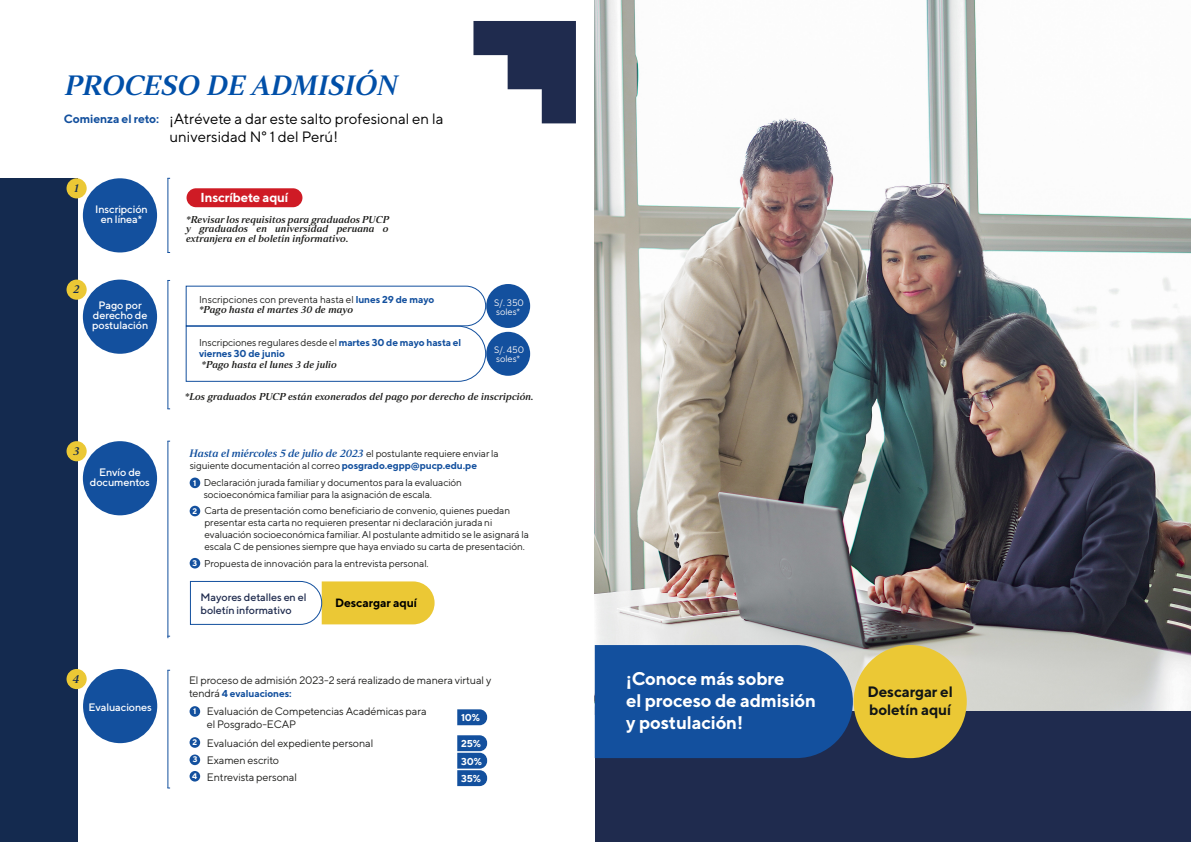
<style>
.page{position:relative;width:1191px;height:842px;background:#fff}
.page>*{position:absolute;margin:0;border:0;box-sizing:border-box;transform-origin:0 0}
.t1{font:28px "Strato Pro Demi Bold It";color:#004fa8}
.t2{font:700 18.3px/22px "TT Norms";letter-spacing:-.01em;color:#fff}
.t3{font:700 15.1px/18.1px "TT Norms";letter-spacing:-.01em;color:#111516}
.t4{font:15px/18px "TT Norms";color:#000}
.t5{font:700 13px "TT Norms";letter-spacing:-.01em;color:#fff}
.t6{font:700 12px "TT Norms";letter-spacing:-.01em;color:#13509e}
.t7{font:700 12px "TT Norms";letter-spacing:-.01em;color:#000}
.t8{font:11.5px "Strato Pro Demi Bold It";color:#142a4f}
.t9{font:10.8px/17px "TT Norms";letter-spacing:-.01em;color:#1d1d1b}
.t10{font:500 10.8px/10px "TT Norms";letter-spacing:-.01em;color:#fff;text-align:center}
.t11{font:10.8px "Strato Pro Demi Bold It";letter-spacing:-.01em;color:#13509e}
.t12{font:500 10.8px/13px "TT Norms";letter-spacing:-.01em;color:#1f2b4e}
.t13{font:10px/12px "TT Norms";letter-spacing:-.01em;color:#1d1d1b;text-align:center}
.t14{font:10px/9.7px "Strato Pro Demi Bold It";color:#1d1d1b;text-align:justify}
.t15{font:700 10px/11px "TT Norms";letter-spacing:-.01em;color:#13509e}
.t16{font:700 10px/17.4px "TT Norms";letter-spacing:-.01em;color:#fff;text-align:justify}
.t17{font:9.4px/9.4px "TT Norms";letter-spacing:-.01em;color:#f7f4f5}
.t18{font:700 8.1px/17.3px "TT Norms";color:#fff}
.s1{font-weight:700;color:#13509e}
.s2{font-weight:400;color:#1d1d1b}
.s3{font-family:"TT Norms";font-size:10px;color:#1d1d1b}
.s4{font-weight:400;font-size:10.8px;color:#1d1d1b}
</style>
<div class="page">
<img style="left:595px;top:0;width:596px;height:711px">
<div style="left:595px;top:711px;width:596px;height:131px;background:#1f2b4e"></div>
<div style="left:0;top:178px;width:78px;height:664px;background:#142a4f"></div>
<div style="left:67px;top:178px;width:20px;height:20px;background:#ebc835;border-radius:50%"></div>
<div style="left:83px;top:178px;width:74px;height:74px;background:#13509e;border-radius:50%"></div>
<div style="left:83px;top:280px;width:74px;height:74px;background:#13509e;border-radius:50%"></div>
<div style="left:83px;top:441px;width:74px;height:74px;background:#13509e;border-radius:50%"></div>
<div style="left:595px;top:645px;width:258px;height:113px;background:#13509e"></div>
<svg style="left:473px;top:21px;width:103px;height:102px"></svg>
<svg style="left:189px;top:580px;width:245px;height:45px"></svg>
<div style="left:67px;top:280px;width:20px;height:20px;background:#ebc835;border-radius:50%"></div>
<div style="left:67px;top:441px;width:20px;height:20px;background:#ebc835;border-radius:50%"></div>
<div style="left:83px;top:669px;width:74px;height:74px;background:#13509e;border-radius:50%"></div>
<div style="left:67px;top:669px;width:20px;height:20px;background:#ebc835;border-radius:50%"></div>
<div style="left:486px;top:284px;width:44px;height:44px;background:#13509e;border-radius:50%"></div>
<div style="left:486px;top:332px;width:44px;height:44px;background:#13509e;border-radius:50%"></div>
<div style="left:853px;top:645px;width:113px;height:113px;background:#ebc835;border-radius:50%"></div>
<svg style="left:185px;top:285px;width:301px;height:97px"></svg>
<div style="left:186px;top:188px;width:116px;height:19px;background:#cf1b25;border-radius:9px"></div>
<hr style="left:167px;top:178px;width:1px;height:74px;background:#13509e">
<hr style="left:167px;top:670px;width:1px;height:118px;background:#13509e">
<hr style="left:167px;top:280px;width:1px;height:129px;background:#13509e">
<hr style="left:167px;top:441px;width:1px;height:197px;background:#13509e">
<div style="left:190px;top:478px;width:10px;height:10px;background:#13509e;border-radius:50%"></div>
<div style="left:190px;top:506px;width:10px;height:10px;background:#13509e;border-radius:50%"></div>
<div style="left:190px;top:558px;width:10px;height:10px;background:#13509e;border-radius:50%"></div>
<div style="left:190px;top:706px;width:10px;height:11px;background:#13509e;border-radius:50%"></div>
<div style="left:190px;top:737px;width:10px;height:11px;background:#13509e;border-radius:50%"></div>
<div style="left:190px;top:754px;width:10px;height:11px;background:#13509e;border-radius:50%"></div>
<div style="left:190px;top:771px;width:10px;height:10px;background:#13509e;border-radius:50%"></div>
<svg style="left:457px;top:709px;width:30px;height:16px"></svg>
<svg style="left:457px;top:735px;width:30px;height:51px;background:#2f64a9"></svg>
<h1 class="t1" style="left:65px;top:68px;width:334px">PROCESO DE ADMISIÓN</h1>
<h3 class="t4" style="left:169px;top:109px;width:276px">¡Atrévete a dar este salto profesional en la universidad N° 1 del Perú!</h3>
<p class="t6" style="left:64px;top:112px;width:97px">Comienza el reto:</p>
<p class="t8" style="left:74px;top:181px;width:6px">1</p>
<p class="t10" style="left:95px;top:204px;width:54px">Inscripción en línea*</p>
<p class="t8" style="left:73px;top:282px;width:8px">2</p>
<p class="t10" style="left:92px;top:300px;width:58px">Pago por derecho de postulación</p>
<p class="t8" style="left:73px;top:444px;width:8px">3</p>
<p class="t10" style="left:90px;top:467px;width:62px">Envío de documentos</p>
<p class="t8" style="left:73px;top:671px;width:8px">4</p>
<p class="t10" style="left:88px;top:701px;width:65px">Evaluaciones</p>
<h3 class="t5" style="left:201px;top:190px;width:89px">Inscríbete aquí</h3>
<p class="t14" style="left:186px;top:214px;width:204px">*Revisar los requisitos para graduados PUCP y graduados en universidad peruana o extranjera en el boletín informativo.</p>
<p class="t13" style="left:199px;top:294px;width:237px">Inscripciones con preventa hasta el <span class="s1">lunes 29 de mayo</span></p>
<p class="t14" style="left:199px;top:305px;width:156px">*Pago hasta el martes 30 de mayo</p>
<p class="t15" style="left:199px;top:336px;width:264px"><span class="s2">Inscripciones regulares desde el</span> martes 30 de mayo hasta el viernes 30 de junio</p>
<p class="t14" style="left:202px;top:359px;width:137px">*Pago hasta el lunes 3 de julio</p>
<p class="t17" style="left:494px;top:298px;width:31px">S/. 350 soles*</p>
<p class="t17" style="left:494px;top:344px;width:32px">S/. 450 soles*</p>
<p class="t14" style="left:185px;top:391px;width:350px">*Los graduados PUCP están exonerados del pago por derecho de inscripción.</p>
<p class="t11" style="left:190px;top:446px;width:310px">Hasta el miércoles 5 de julio de 2023 <span class="s3">el postulante requiere enviar la</span></p>
<p class="t13" style="left:190px;top:456px;width:289px;line-height:17.2px">siguiente documentación al correo <span class="s1">posgrado.egpp@pucp.edu.pe<br></span>Declaración jurada familiar y documentos para la evaluación</p>
<p class="t13" style="left:204px;top:488px;width:230px">socioeconómica familiar para la asignación de escala.</p>
<p class="t18" style="left:193px;top:474px;width:5px">1</p>
<p class="t18" style="left:193px;top:502px;width:6px">2</p>
<p class="t13" style="left:204px;top:504px;width:326px;text-align:left">Carta de presentación como beneficiario de convenio, quienes puedan presentar esta carta no requieren presentar ni declaración jurada ni evaluación socioeconómica familiar. Al postulante admitido se le asignará la escala C de pensiones siempre que haya enviado su carta de presentación.</p>
<p class="t18" style="left:193px;top:554px;width:6px">3</p>
<p class="t13" style="left:204px;top:557px;width:226px">Propuesta de innovación para la entrevista personal.</p>
<p class="t12" style="left:201px;top:590px;width:107px">Mayores detalles en el boletín informativo</p>
<p class="t7" style="left:335px;top:595px;width:83px">Descargar aquí</p>
<p class="t9" style="left:189px;top:671px;width:304px">El proceso de admisión 2023-2 será realizado de manera virtual y</p>
<p class="t15" style="left:189px;top:688px;width:104px"><span class="s4">tendrá</span> 4 evaluaciones:</p>
<p class="t9" style="left:207px;top:705px;width:221px;line-height:13px">Evaluación de Competencias Académicas para el Posgrado-ECAP</p>
<p class="t9" style="left:207px;top:734px;width:168px">Evaluación del expediente personal<br>Examen escrito<br>Entrevista personal</p>
<p class="t18" style="left:193px;top:702px;width:5px">1</p>
<p class="t18" style="left:192px;top:733px;width:6px">2<br>3</p>
<p class="t18" style="left:192px;top:767px;width:6px">4</p>
<p class="t16" style="left:461px;top:708px;width:21px">10%</p>
<p class="t16" style="left:461px;top:734px;width:22px">25% 30% 35%</p>
<h2 class="t2" style="left:626px;top:667px;width:191px">¡Conoce más sobre<br>el proceso de admisión y postulación!</h2>
<h3 class="t3" style="left:867px;top:682px;width:87px">Descargar el boletín aquí</h3>
</div>
